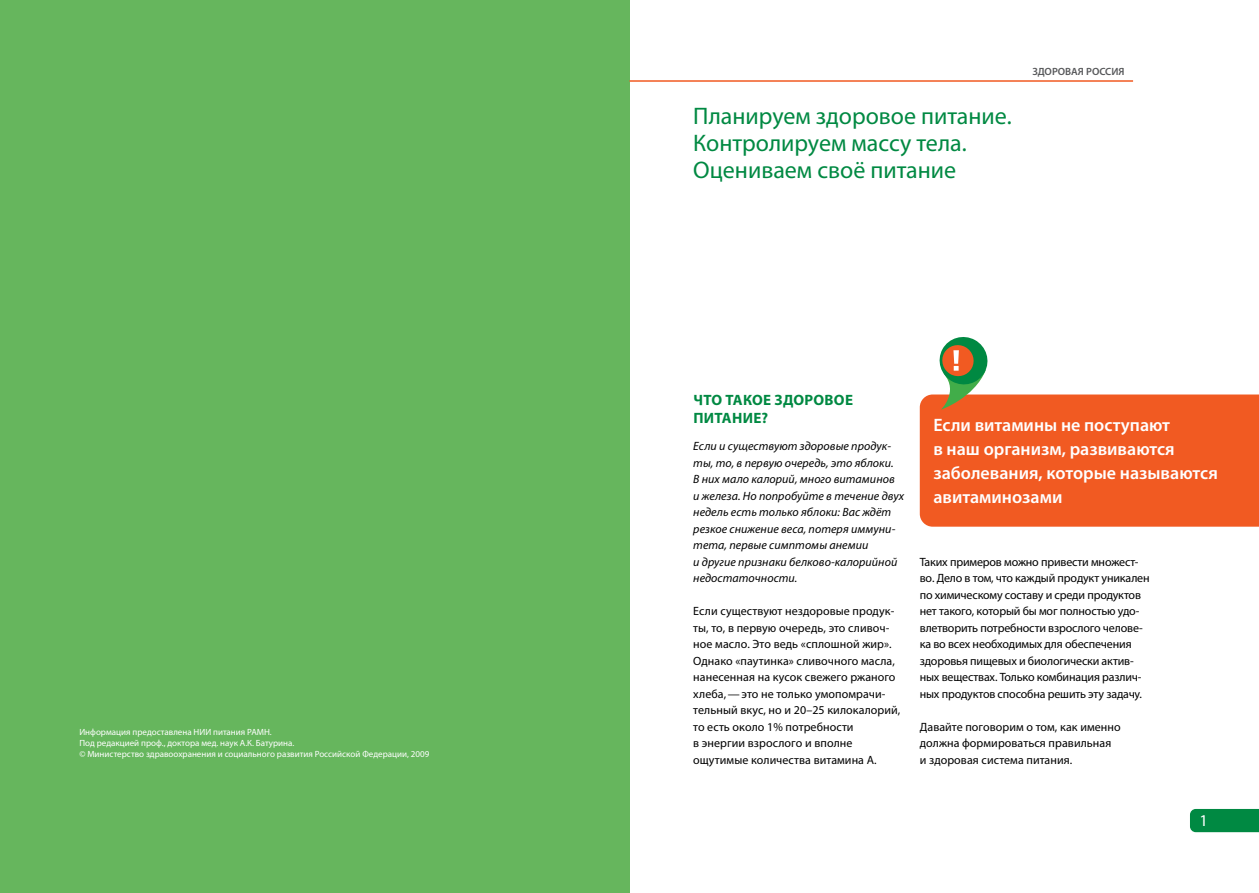
<style>
.page{position:relative;width:1259px;height:893px;background:#fff}
.page>*{position:absolute;margin:0;border:0;box-sizing:border-box;transform-origin:0 0}
.t1{font:24px/27px "Myriad Pro";color:#008942}
.t2{font:600 18px/24px "Myriad Pro";color:#fff}
.t3{font:16.5px "Myriad Pro";color:#fff}
.t4{font:700 15px/18px "Myriad Pro";letter-spacing:.015em;color:#008942}
.t5{font:12px/16.5px "Myriad Pro";color:#000}
.t6{font:italic 12px/16.5px "Myriad Pro";letter-spacing:.005em;color:#000}
.t7{font:600 10.5px "Myriad Pro";color:#58595b}
.t8{font:9px/10.8px "Myriad Pro";color:#fff}
</style>
<div class="page">
<div style="left:1190px;top:809px;width:69px;height:23px;background:#008942"></div>
<div style="left:0;top:0;width:629px;height:893px;background:#66b65d"></div>
<hr style="left:629px;top:80px;width:504px;height:2px;background:#f15a22">
<div style="left:919px;top:394px;width:340px;height:133px;background:#f15a22"></div>
<svg style="left:936px;top:337px;width:55px;height:73px"></svg>
<p class="t8" style="left:79px;top:727px;width:351px">Информация предоставлена НИИ питания РАМН.<br>Под редакцией проф., доктора мед. наук А.К. Батурина.<br>© Министерство здравоохранения и социального развития Российской Федерации, 2009</p>
<h1 class="t1" style="left:693px;top:102px;width:320px">Планируем здоровое питание.<br>Контролируем массу тела.<br>Оцениваем своё питание</h1>
<p class="t7" style="left:1032px;top:65px;width:94px">ЗДОРОВАЯ РОССИЯ</p>
<p class="t4" style="left:693px;top:390px;width:161px">Что такое здоровое питание?</p>
<p class="t6" style="left:693px;top:438px;width:212px">Если и существуют здоровые продук&shy;ты, то, в первую очередь, это яблоки.<br>В них мало калорий, много витаминов и железа. Но попробуйте в течение двух недель есть только яблоки: Вас ждёт резкое снижение веса, потеря иммуни&shy;тета, первые симптомы анемии<br>и другие признаки белково-калорийной недостаточности.</p>
<p class="t5" style="left:693px;top:603px;width:209px">Если существуют нездоровые продук&shy;ты, то, в первую очередь, это сливоч&shy;ное масло. Это ведь «сплошной жир».<br>Однако «паутинка» сливочного масла, нанесенная на кусок свежего ржаного хлеба,—это не только умопомрачи&shy;тельный вкус, но и 20–25 килокалорий, то есть около 1% потребности<br>в энергии взрослого и вполне ощутимые количества витамина А.</p>
<h2 class="t2" style="left:933px;top:412px;width:286px">Если витамины не поступают<br>в наш организм, развиваются заболевания, которые называются авитаминозами</h2>
<p class="t5" style="left:919px;top:553px;width:231px">Таких примеров можно привести множест&shy;во. Дело в том, что каждый продукт уникален по химическому составу и среди продуктов нет такого, который бы мог полностью удо&shy;влетворить потребности взрослого челове&shy;ка во всех необходимых для обеспечения здоровья пищевых и биологически актив&shy;ных веществах. Только комбинация различ&shy;ных продуктов способна решить эту задачу.</p>
<p class="t5" style="left:919px;top:718px;width:202px">Давайте поговорим о том, как именно должна формироваться правильная и здоровая система питания.</p>
<h3 class="t3" style="left:1199px;top:810px;width:10px">1</h3>
</div>
